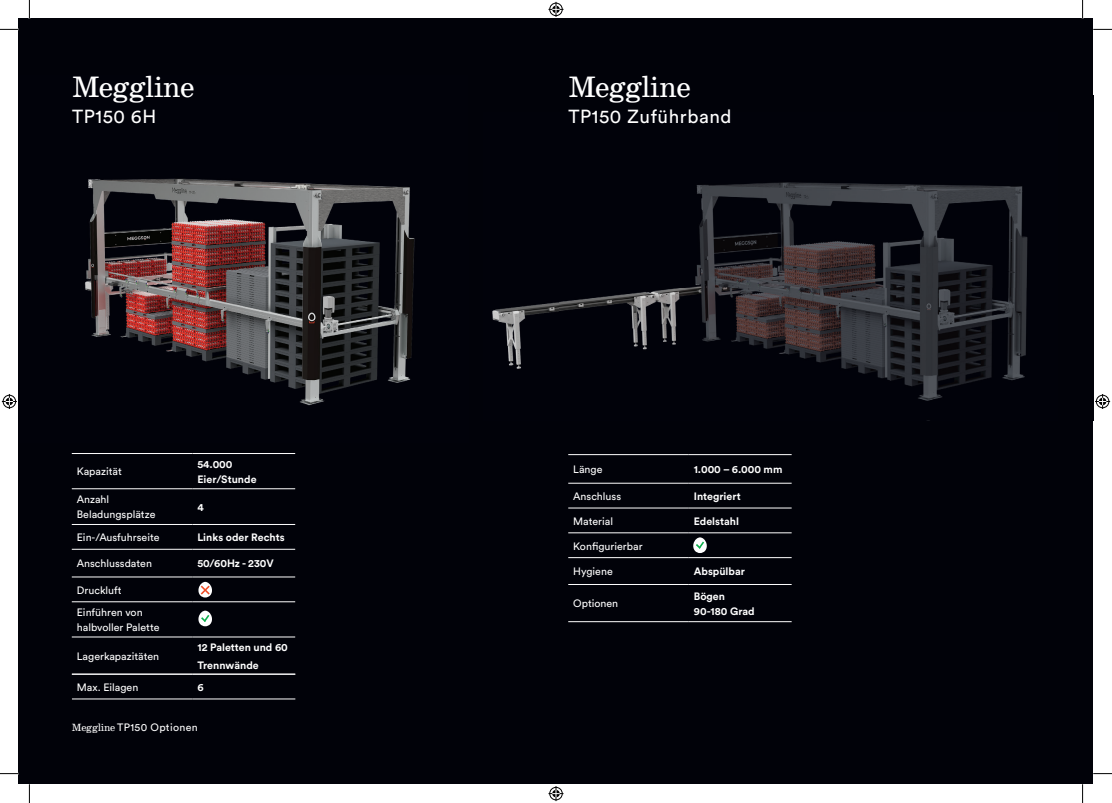
<style>
.page{position:relative;width:1112px;height:803px;background:#fff}
.page>*{position:absolute;margin:0;border:0;box-sizing:border-box;transform-origin:0 0}
.t1{font:30px "School";letter-spacing:-.03em;color:#fff}
.t2{font:18.75px "Circular Std";letter-spacing:.03em;color:#fff}
.t3{font:10.62px/15px "Circular Std";color:#fff}
.t4{font:700 10.62px/15px "Circular Std";color:#fff}
.t5{font:10.62px "Circular Std";letter-spacing:.03em;color:#fff}
.s1{font-family:"School"}
</style>
<div class="page">
<div style="left:19px;top:19px;width:1073px;height:765px;background:#010209"></div>
<svg style="left:693px;top:537px;width:14px;height:16px"></svg>
<svg style="left:198px;top:582px;width:14px;height:15px"></svg>
<svg style="left:198px;top:611px;width:14px;height:15px"></svg>
<img style="left:85px;top:178px;width:330px;height:228px">
<img style="left:492px;top:182px;width:536px;height:239px">
<hr style="left:72px;top:699px;width:120px;height:1px;background:#fff">
<hr style="left:192px;top:699px;width:103px;height:1px;background:#fff">
<hr style="left:568px;top:483px;width:120px;height:1px;background:#fff">
<hr style="left:688px;top:483px;width:103px;height:1px;background:#fff">
<hr style="left:568px;top:508px;width:120px;height:1px;background:#fff">
<hr style="left:688px;top:508px;width:103px;height:1px;background:#fff">
<hr style="left:568px;top:532px;width:120px;height:1px;background:#fff">
<hr style="left:688px;top:532px;width:103px;height:1px;background:#fff">
<hr style="left:568px;top:557px;width:120px;height:1px;background:#fff">
<hr style="left:688px;top:557px;width:103px;height:1px;background:#fff">
<hr style="left:568px;top:584px;width:120px;height:1px;background:#fff">
<hr style="left:688px;top:584px;width:103px;height:1px;background:#fff">
<hr style="left:568px;top:621px;width:120px;height:1px;background:#fff">
<hr style="left:688px;top:621px;width:103px;height:1px;background:#fff">
<hr style="left:568px;top:454px;width:120px;height:1px;background:#fff">
<hr style="left:688px;top:454px;width:103px;height:1px;background:#fff">
<hr style="left:72px;top:488px;width:120px;height:1px;background:#fff">
<hr style="left:192px;top:488px;width:103px;height:1px;background:#fff">
<hr style="left:72px;top:524px;width:120px;height:1px;background:#fff">
<hr style="left:192px;top:524px;width:103px;height:1px;background:#fff">
<hr style="left:72px;top:549px;width:120px;height:1px;background:#fff">
<hr style="left:192px;top:549px;width:103px;height:1px;background:#fff">
<hr style="left:72px;top:577px;width:120px;height:1px;background:#fff">
<hr style="left:192px;top:577px;width:103px;height:1px;background:#fff">
<hr style="left:72px;top:601px;width:120px;height:1px;background:#fff">
<hr style="left:192px;top:601px;width:103px;height:1px;background:#fff">
<hr style="left:72px;top:637px;width:120px;height:1px;background:#fff">
<hr style="left:192px;top:637px;width:103px;height:1px;background:#fff">
<hr style="left:72px;top:674px;width:120px;height:1px;background:#fff">
<hr style="left:192px;top:674px;width:103px;height:1px;background:#fff">
<hr style="left:72px;top:453px;width:120px;height:1px;background:#fff">
<hr style="left:192px;top:453px;width:103px;height:1px;background:#fff">
<svg style="left:0;top:29px;width:19px;height:1px"></svg>
<svg style="left:1092px;top:29px;width:19px;height:1px"></svg>
<svg style="left:0;top:773px;width:19px;height:1px"></svg>
<svg style="left:1092px;top:773px;width:19px;height:1px"></svg>
<svg style="left:29px;top:0;width:1px;height:19px"></svg>
<svg style="left:29px;top:784px;width:1px;height:19px"></svg>
<svg style="left:1081px;top:0;width:2px;height:19px"></svg>
<svg style="left:1082px;top:784px;width:1px;height:19px"></svg>
<svg style="left:548px;top:2px;width:15px;height:15px"></svg>
<svg style="left:548px;top:786px;width:15px;height:15px"></svg>
<svg style="left:2px;top:394px;width:15px;height:15px"></svg>
<svg style="left:1095px;top:394px;width:14px;height:15px"></svg>
<h1 class="t1" style="left:72px;top:69px;width:124px">Meggline</h1>
<h2 class="t2" style="left:72px;top:105px;width:86px">TP150 6H</h2>
<p class="t3" style="left:77px;top:464px;width:47px">Kapazität</p>
<p class="t4" style="left:197px;top:456px;width:61px">54.000<br>Eier/Stunde</p>
<p class="t3" style="left:77px;top:492px;width:80px">Anzahl<br>Beladungsplätze</p>
<p class="t4" style="left:197px;top:499px;width:8px">4</p>
<p class="t3" style="left:77px;top:530px;width:84px">Ein-/Ausfuhrseite</p>
<p class="t4" style="left:197px;top:530px;width:89px">Links oder Rechts</p>
<p class="t3" style="left:77px;top:556px;width:77px">Anschlussdaten</p>
<p class="t4" style="left:197px;top:556px;width:78px">50/60Hz - 230V</p>
<p class="t3" style="left:77px;top:578px;width:67px;line-height:22.5px">Druckluft<br>Einführen von</p>
<p class="t3" style="left:77px;top:620px;width:84px">halbvoller Palette</p>
<p class="t3" style="left:77px;top:648px;width:84px">Lagerkapazitäten</p>
<p class="t4" style="left:197px;top:638px;width:92px;line-height:17.5px">12 Paletten und 60<br>Trennwände</p>
<p class="t3" style="left:77px;top:679px;width:63px">Max. Eilagen</p>
<p class="t4" style="left:197px;top:679px;width:8px">6</p>
<p class="t5" style="left:72px;top:720px;width:127px"><span class="s1">Meggline</span> TP150 Optionen</p>
<h1 class="t1" style="left:568px;top:69px;width:124px">Meggline</h1>
<h2 class="t2" style="left:568px;top:105px;width:165px">TP150 Zuführband</h2>
<p class="t3" style="left:573px;top:462px;width:31px">Länge</p>
<p class="t4" style="left:693px;top:462px;width:90px">1.000 – 6.000 mm</p>
<p class="t3" style="left:573px;top:488px;width:49px">Anschluss</p>
<p class="t4" style="left:693px;top:488px;width:48px">Integriert</p>
<p class="t3" style="left:573px;top:513px;width:41px">Material</p>
<p class="t4" style="left:693px;top:513px;width:47px">Edelstahl</p>
<p class="t3" style="left:573px;top:538px;width:71px">Konfigurierbar</p>
<p class="t3" style="left:573px;top:564px;width:41px">Hygiene</p>
<p class="t4" style="left:693px;top:564px;width:53px">Abspülbar</p>
<p class="t3" style="left:573px;top:596px;width:47px">Optionen</p>
<p class="t4" style="left:693px;top:588px;width:62px">Bögen<br>90-180 Grad</p>
</div>
